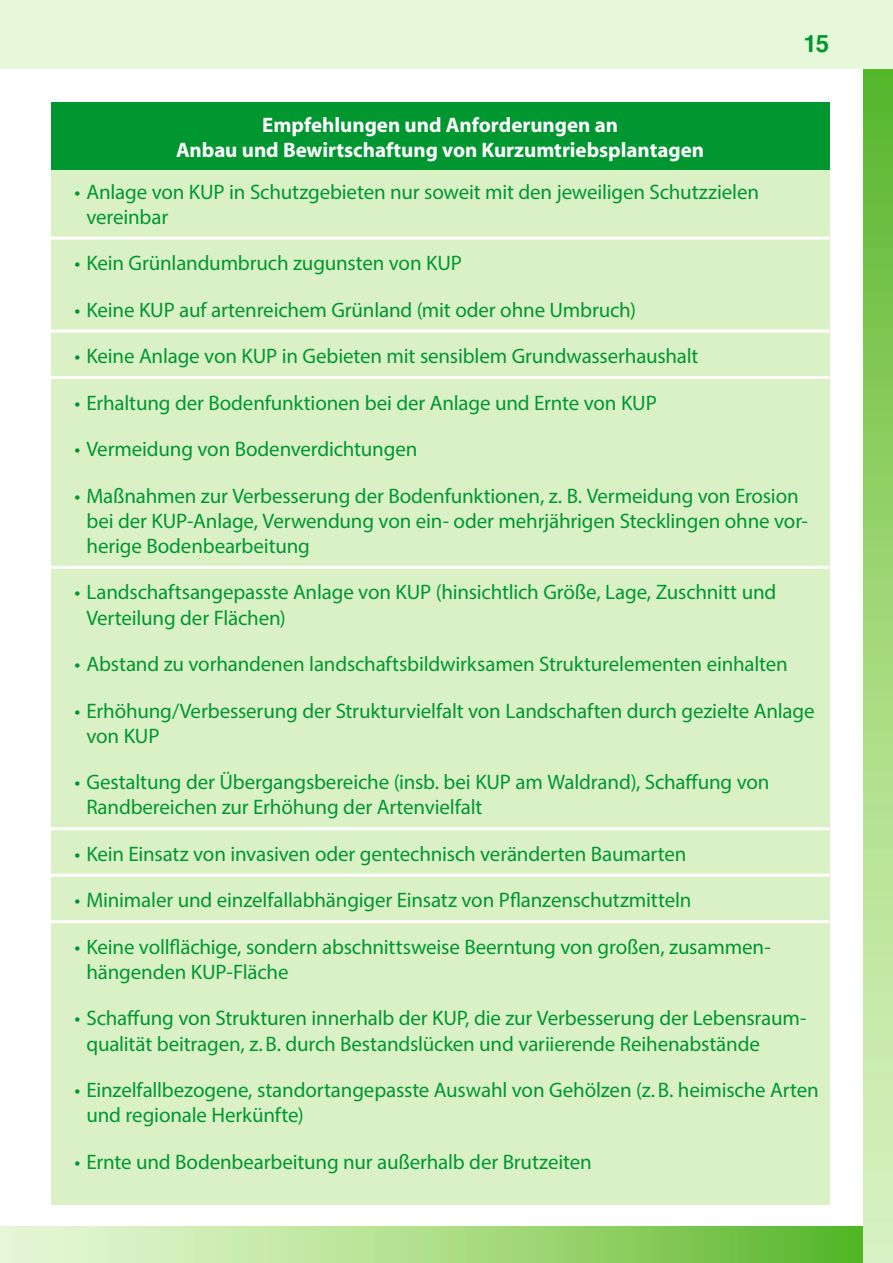
<style>
.page{position:relative;width:893px;height:1263px;background:#fff}
.page>*{position:absolute;margin:0;border:0;box-sizing:border-box;transform-origin:0 0}
.t1{font:700 24px "Helvetica";color:#009731}
.t2{font:21px/25.2px "Myriad Pro";letter-spacing:-.01em;color:#009731}
.t3{font:700 21px/25.2px "Myriad";color:#fff;text-align:center}
</style>
<div class="page">
<div style="left:0;top:1226px;width:893px;height:37px;background:linear-gradient(to right,#f3fde1,#5ab726)"></div>
<div style="left:863px;top:0;width:30px;height:1263px;background:linear-gradient(to bottom,#58b627,#e2f6c9)"></div>
<div style="left:0;top:0;width:893px;height:68px;background:#e6f7da"></div>
<div style="left:51px;top:103px;width:778px;height:1101px;background:#daf1c5"></div>
<hr style="left:51px;top:237px;width:778px;height:3px;background:#fff">
<hr style="left:51px;top:329px;width:778px;height:3px;background:#fff">
<hr style="left:51px;top:376px;width:778px;height:3px;background:#fff">
<hr style="left:51px;top:566px;width:778px;height:3px;background:#fff">
<hr style="left:51px;top:827px;width:778px;height:3px;background:#fff">
<hr style="left:51px;top:874px;width:778px;height:3px;background:#fff">
<hr style="left:51px;top:920px;width:778px;height:3px;background:#fff">
<div style="left:51px;top:103px;width:778px;height:67px;background:#009731"></div>
<p class="t3" style="left:176px;top:113px;width:530px">Empfehlungen und Anforderungen an<br>Anbau und Bewirtschaftung von Kurzumtriebsplantagen</p>
<p class="t1" style="left:804px;top:24px;width:27px">15</p>
<p class="t2" style="left:87px;top:179px;width:674px;text-indent:-12px">• Anlage von KUP in Schutzgebieten nur soweit mit den jeweiligen Schutzzielen vereinbar</p>
<p class="t2" style="left:75px;top:250px;width:389px">• Kein Grünlandumbruch zugunsten von KUP</p>
<p class="t2" style="left:75px;top:297px;width:563px">• Keine KUP auf artenreichem Grünland (mit oder ohne Umbruch)</p>
<p class="t2" style="left:75px;top:343px;width:625px">• Keine Anlage von KUP in Gebieten mit sensiblem Grundwasserhaushalt</p>
<p class="t2" style="left:75px;top:390px;width:584px">• Erhaltung der Bodenfunktionen bei der Anlage und Ernte von KUP</p>
<p class="t2" style="left:75px;top:436px;width:344px">• Vermeidung von Bodenverdichtungen</p>
<p class="t2" style="left:86px;top:483px;width:723px;text-indent:-12px">• Maßnahmen zur Verbesserung der Bodenfunktionen, z. B. Vermeidung von Erosion bei der KUP-Anlage, Verwendung von ein- oder mehrjährigen Stecklingen ohne vor&shy;herige Bodenbearbeitung</p>
<p class="t2" style="left:86px;top:579px;width:691px;text-indent:-12px">• Landschaftsangepasste Anlage von KUP (hinsichtlich Größe, Lage, Zuschnitt und<br>Verteilung der Flächen)</p>
<p class="t2" style="left:75px;top:651px;width:715px">• Abstand zu vorhandenen landschaftsbildwirksamen Strukturelementen einhalten</p>
<p class="t2" style="left:86px;top:697px;width:730px;text-indent:-12px">• Erhöhung/Verbesserung der Strukturvielfalt von Landschaften durch gezielte Anlage von KUP</p>
<p class="t2" style="left:86px;top:769px;width:684px;text-indent:-12px">• Gestaltung der Übergangsbereiche (insb. bei KUP am Waldrand), Schaffung von<br>Randbereichen zur Erhöhung der Artenvielfalt</p>
<p class="t2" style="left:74px;top:841px;width:613px">• Kein Einsatz von invasiven oder gentechnisch veränderten Baumarten</p>
<p class="t2" style="left:74px;top:887px;width:618px">• Minimaler und einzelfallabhängiger Einsatz von Pflanzenschutzmitteln</p>
<p class="t2" style="left:86px;top:934px;width:685px;text-indent:-12px">• Keine vollflächige, sondern abschnittsweise Beerntung von großen, zusammen&shy;hängenden KUP-Fläche</p>
<p class="t2" style="left:86px;top:1005px;width:722px;text-indent:-12px">• Schaffung von Strukturen innerhalb der KUP, die zur Verbesserung der Lebensraum&shy;qualität beitragen, z.B. durch Bestandslücken und variierende Reihenabstände</p>
<p class="t2" style="left:86px;top:1077px;width:734px;text-indent:-12px">• Einzelfallbezogene, standortangepasste Auswahl von Gehölzen (z.B. heimische Arten und regionale Herkünfte)</p>
<p class="t2" style="left:74px;top:1149px;width:519px">• Ernte und Bodenbearbeitung nur außerhalb der Brutzeiten</p>
</div>
